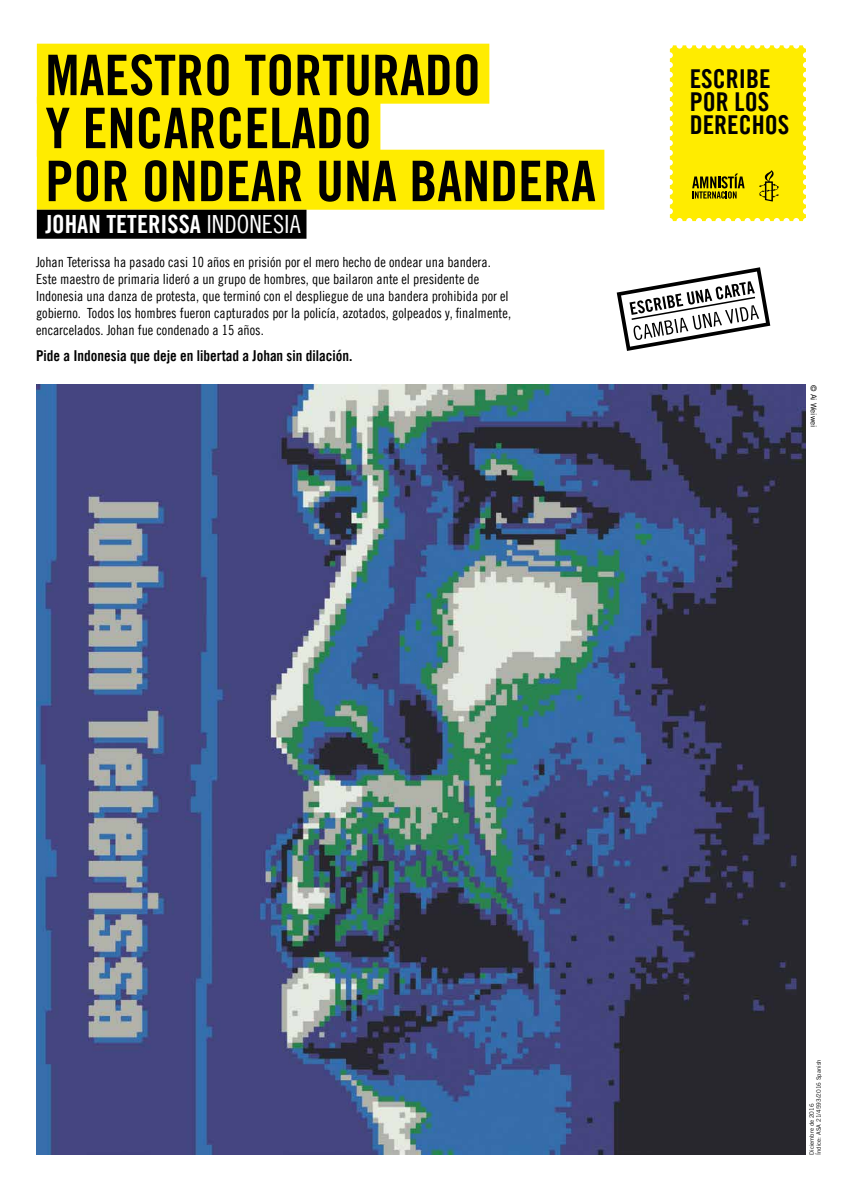
<style>
.page{position:relative;width:842px;height:1191px;background:#fff}
.page>*{position:absolute;margin:0;border:0;box-sizing:border-box;transform-origin:0 0}
.t1{font:56px/53px "Amnesty Trade Gothic Bd Cn 20";color:#000}
.t2{font:26px/23px "Amnesty Trade Gothic Bd Cn 20";color:#000}
.t3{font:25px "Amnesty Trade Gothic Bd Cn 20";color:#fff}
.t4{font:15px "Amnesty Trade Gothic Bd Cn 20";color:#000}
.t5{font:14px/17px "Amnesty Trade Gothic Cn 18";color:#000}
.t6{font:8px "Amnesty Trade Gothic";color:#000}
.t7{font:6px/7px "Amnesty Trade Gothic";color:#000}
.s1{font-family:"Amnesty Trade Gothic Cn 18"}
</style>
<div class="page">
<svg style="left:670px;top:45px;width:136px;height:176px;background:#f7e50a"></svg>
<svg style="left:617px;top:267px;width:153px;height:84px"></svg>
<div style="left:37px;top:44px;width:452px;height:60px;background:#ffec00"></div>
<div style="left:37px;top:97px;width:343px;height:60px;background:#ffec00"></div>
<div style="left:37px;top:150px;width:567px;height:60px;background:#ffec00"></div>
<div style="left:37px;top:210px;width:269px;height:29px;background:#000"></div>
<img style="left:36px;top:385px;width:770px;height:770px">
<h1 class="t1" style="left:45px;top:48px;width:552px">MAESTRO TORTURADO<br>Y ENCARCELADO<br>POR ONDEAR UNA BANDERA</h1>
<h3 class="t3" style="left:45px;top:209px;width:257px">JOHAN TETERISSA <span class="s1">INDONESIA</span></h3>
<p class="t5" style="left:36px;top:253px;width:477px">Johan Teterissa ha pasado casi 10 años en prisión por el mero hecho de ondear una bandera.<br>Este maestro de primaria lideró a un grupo de hombres, que bailaron ante el presidente de Indonesia una danza de protesta, que terminó con el despliegue de una bandera prohibida por el gobierno. Todos los hombres fueron capturados por la policía, azotados, golpeados y, finalmente, encarcelados. Johan fue condenado a 15 años.</p>
<p class="t4" style="left:36px;top:347px;width:318px">Pide a Indonesia que deje en libertad a Johan sin dilación.</p>
<h2 class="t2" style="left:690px;top:67px;width:101px">ESCRIBE<br>POR LOS<br>DERECHOS</h2>
<p class="t6" style="left:818px;top:385px;width:44px;rotate:90deg">© Ai Weiwei</p>
<p class="t7" style="left:808px;top:1155px;width:97px;rotate:-90deg">Diciembre de 2016<br>Índice: ASA 21/4593/2016 Spanish</p>
</div>
